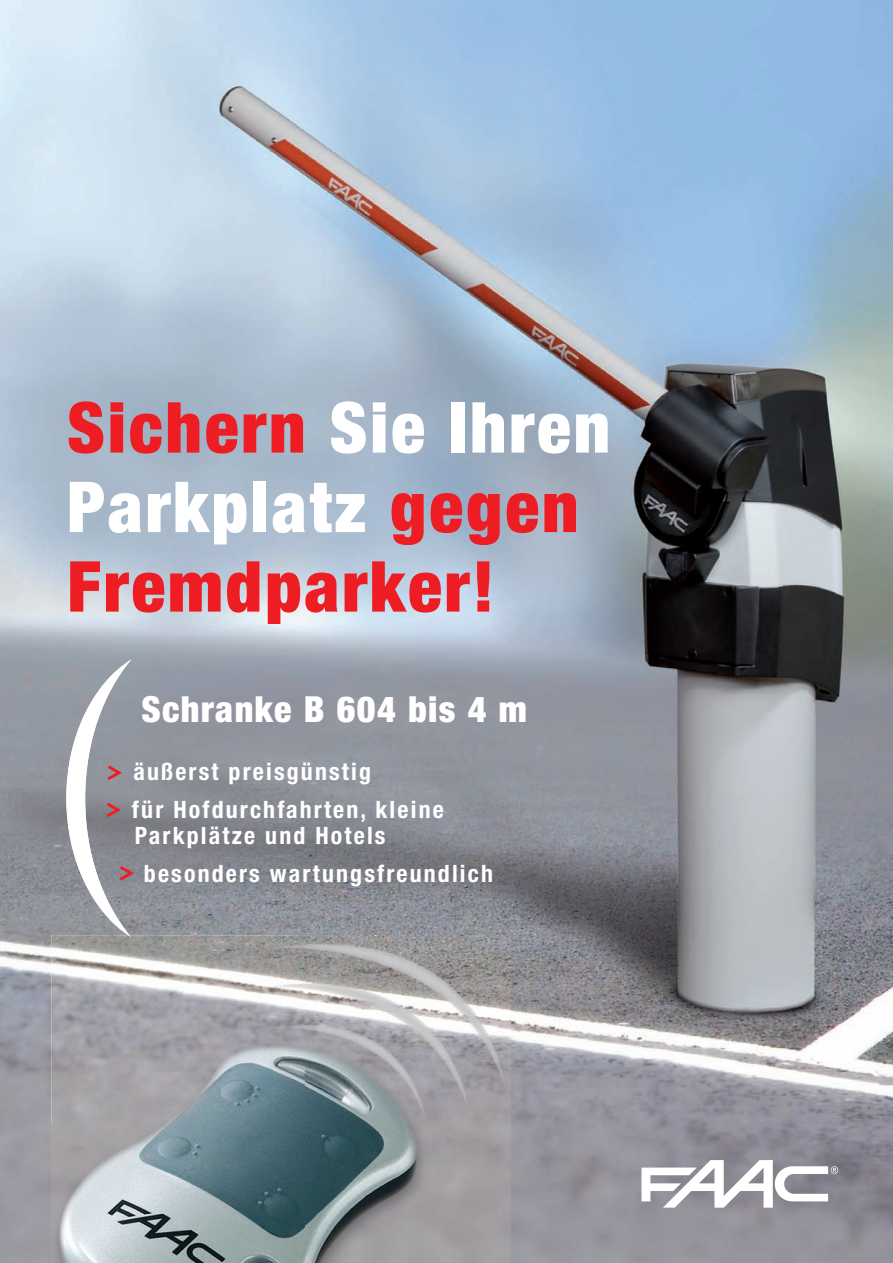
<style>
.page{position:relative;width:893px;height:1263px;background:#fff}
.page>*{position:absolute;margin:0;border:0;box-sizing:border-box;transform-origin:0 0}
.t1{font:900 condensed 70.35px/79.5px "Helvetica Neue";letter-spacing:.04em;color:#ee1d23}
.t2{font:900 condensed 36px "Helvetica Neue";letter-spacing:.04em;color:#fff}
.t3{font:700 condensed 23.85px/38px "Helvetica Neue";letter-spacing:.09em;color:#fff}
.s1{color:#fff}
</style>
<div class="page">
<img style="left:0;top:0;width:893px;height:1263px">
<svg style="left:641px;top:1160px;width:197px;height:48px"></svg>
<img style="left:51px;top:935px;width:459px;height:328px">
<svg style="left:66px;top:659px;width:68px;height:278px"></svg>
<h1 class="t1" style="left:67px;top:387px;width:544px">Sichern <span class="s1">Sie Ihren<br>Parkplatz</span> gegen<br>Fremdparker!</h1>
<h2 class="t2" style="left:141px;top:687px;width:387px">Schranke B 604 bis 4 m</h2>
<p class="t3" style="left:132px;top:752px;width:313px">äußerst preisgünstig<br>für Hofdurchfahrten, kleine</p>
<p class="t3" style="left:144px;top:816px;width:351px;text-indent:-9px">Parkplätze und Hotels besonders wartungsfreundlich</p>
</div>
